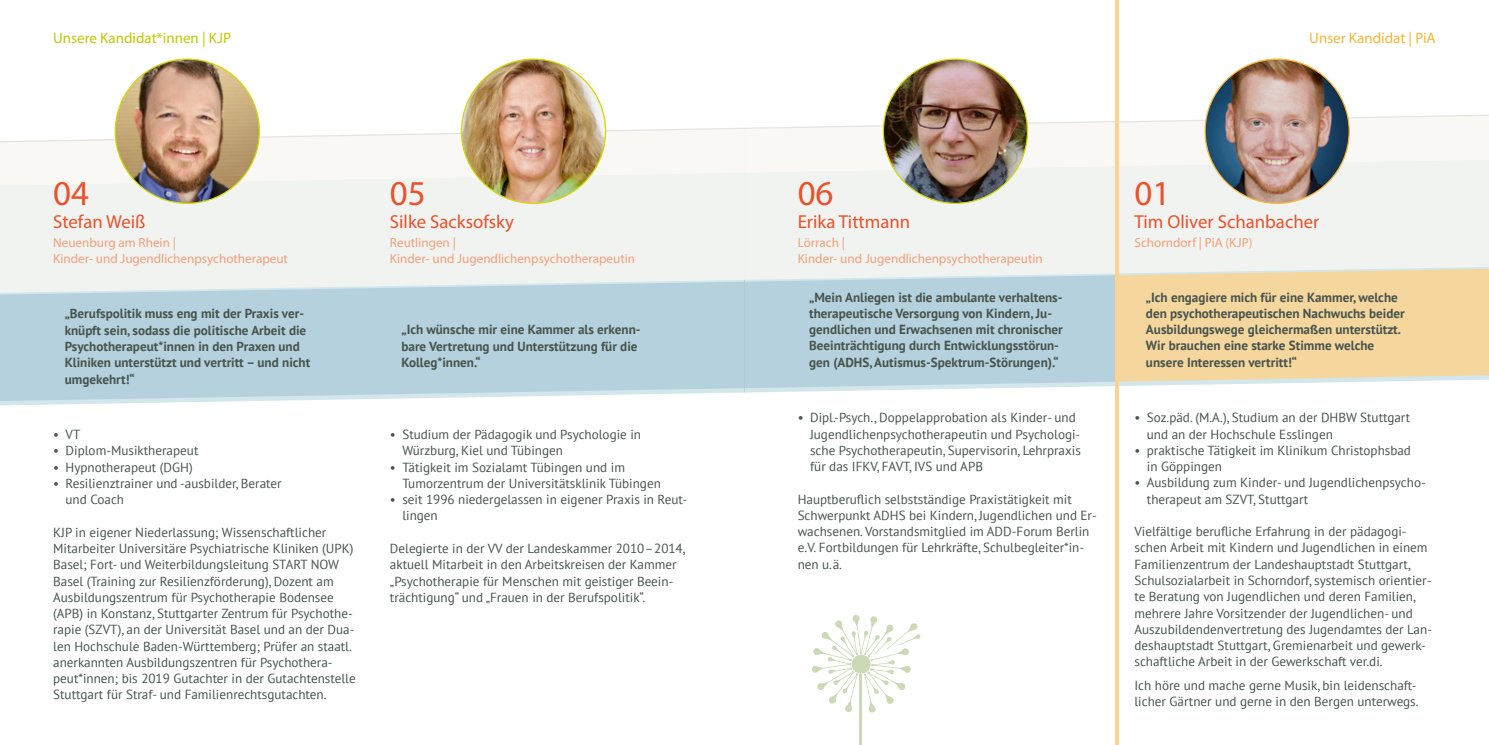
<style>
.page{position:relative;width:1489px;height:745px;background:#fff}
.page>*{position:absolute;margin:0;border:0;box-sizing:border-box;transform-origin:0 0}
.Zahl{font:35px "Myriad Pro";color:#ea512c}
.Name{font:18.75px "Myriad Pro";color:#ea512c}
.Unsere_Kandidat_inne{font:15px "Myriad Pro";color:#c3c800}
.Unsere_Kandidat_inne-2{font:15px "Myriad Pro";color:#fab631}
.Fließtext_Kandidaten{font:13.12px/16.2px "PT Sans";color:#47534d}
.Zitat{font:700 13.12px/16.2px "PT Sans";color:#47534d}
.Ort_PP_KJP{font:13.12px "Myriad Pro";color:#f49e7b}
</style>
<div class="page">
<svg style="left:1118px;top:143px;width:370px;height:125px;fill:#f0f3f0"></svg>
<svg style="left:1118px;top:268px;width:370px;height:133px;background:#f4ddb0"></svg>
<svg style="left:744px;top:143px;width:370px;height:125px;fill:#f0f3f0"></svg>
<svg style="left:744px;top:268px;width:370px;height:125px;background:#bbd5e0"></svg>
<img style="left:1204px;top:59px;width:144px;height:144px;border-radius:72px">
<img style="left:883px;top:59px;width:144px;height:144px;border-radius:72px">
<svg style="left:812px;top:615px;width:108px;height:97px"></svg>
<hr style="left:859px;top:673px;width:3px;height:71px;background:#cbd9b6">
<svg style="left:1114px;top:0;width:4px;height:744px;fill:#fdd48e"></svg>
<svg style="left:0;top:143px;width:744px;height:125px;fill:#f0f3f0"></svg>
<svg style="left:0;top:268px;width:744px;height:133px;fill:#b4d1dd"></svg>
<svg style="left:0;top:113px;width:1488px;height:30px"></svg>
<img style="left:115px;top:59px;width:144px;height:144px;border-radius:72px">
<img style="left:461px;top:59px;width:144px;height:144px;border-radius:72px">
<p class="Unsere_Kandidat_inne" style="left:53px;top:29px;width:179px">Unsere Kandidat*innen | KJP</p>
<p class="Zahl" style="left:53px;top:172px;width:37px">04</p>
<p class="Name" style="left:53px;top:210px;width:94px">Stefan Weiß</p>
<p class="Ort_PP_KJP" style="left:53px;top:234px;width:124px">Neuenburg am Rhein |</p>
<p class="Ort_PP_KJP" style="left:53px;top:250px;width:236px">Kinder- und Jugendlichenpsychotherapeut</p>
<p class="Zitat" style="left:65px;top:305px;width:247px">„Berufspolitik muss eng mit der Praxis ver&shy;knüpft sein, sodass die politische Arbeit die Psychotherapeut*innen in den Praxen und Kliniken unterstützt und vertritt – und nicht umgekehrt!“</p>
<p class="Fließtext_Kandidaten" style="left:53px;top:426px;width:29px">• VT</p>
<p class="Fließtext_Kandidaten" style="left:53px;top:442px;width:147px">• Diplom-Musiktherapeut</p>
<p class="Fließtext_Kandidaten" style="left:53px;top:458px;width:141px">• Hypnotherapeut (DGH)</p>
<p class="Fließtext_Kandidaten" style="left:66px;top:474px;width:217px;text-indent:-12px">• Resilienztrainer und -ausbilder, Berater und Coach</p>
<p class="Fließtext_Kandidaten" style="left:53px;top:523px;width:304px">KJP in eigener Niederlassung; Wissenschaftlicher Mitarbeiter Universitäre Psychiatrische Kliniken (UPK)<br>Basel; Fort- und Weiterbildungsleitung START NOW Basel (Training zur Resilienzförderung), Dozent am Ausbildungszentrum für Psychotherapie Bodensee (APB) in Konstanz, Stuttgarter Zentrum für Psychothe&shy;rapie (SZVT), an der Universität Basel und an der Dua&shy;len Hochschule Baden-Württemberg; Prüfer an staatl. anerkannten Ausbildungszentren für Psychothera&shy;peut*innen; bis 2019 Gutachter in der Gutachtenstelle Stuttgart für Straf- und Familienrechtsgutachten.</p>
<p class="Zahl" style="left:390px;top:172px;width:37px">05</p>
<p class="Name" style="left:390px;top:210px;width:126px">Silke Sacksofsky</p>
<p class="Ort_PP_KJP" style="left:390px;top:234px;width:67px">Reutlingen |</p>
<p class="Ort_PP_KJP" style="left:390px;top:250px;width:247px">Kinder- und Jugendlichenpsychotherapeutin</p>
<p class="Zitat" style="left:401px;top:321px;width:240px">„Ich wünsche mir eine Kammer als erkenn&shy;bare Vertretung und Unterstützung für die<br>Kolleg*innen.“</p>
<p class="Fließtext_Kandidaten" style="left:402px;top:426px;width:240px;text-indent:-12px">• Studium der Pädagogik und Psychologie in<br>Würzburg, Kiel und Tübingen</p>
<p class="Fließtext_Kandidaten" style="left:402px;top:458px;width:260px;text-indent:-12px">• Tätigkeit im Sozialamt Tübingen und im<br>Tumorzentrum der Universitätsklinik Tübingen</p>
<p class="Fließtext_Kandidaten" style="left:402px;top:491px;width:286px;text-indent:-12px">• seit 1996 niedergelassen in eigener Praxis in Reut&shy;lingen</p>
<p class="Fließtext_Kandidaten" style="left:390px;top:539px;width:297px">Delegierte in der VV der Landeskammer 2010–2014, aktuell Mitarbeit in den Arbeitskreisen der Kammer „Psychotherapie für Menschen mit geistiger Beein&shy;trächtigung“ und „Frauen in der Berufspolitik“.</p>
<p class="Zahl" style="left:797px;top:172px;width:37px">06</p>
<p class="Name" style="left:797px;top:210px;width:114px">Erika Tittmann</p>
<p class="Ort_PP_KJP" style="left:797px;top:234px;width:49px">Lörrach |</p>
<p class="Ort_PP_KJP" style="left:797px;top:250px;width:247px">Kinder- und Jugendlichenpsychotherapeutin</p>
<p class="Unsere_Kandidat_inne-2" style="left:1309px;top:29px;width:128px">Unser Kandidat | PiA</p>
<p class="Zahl" style="left:1134px;top:172px;width:37px">01</p>
<p class="Name" style="left:1134px;top:210px;width:186px">Tim Oliver Schanbacher</p>
<p class="Ort_PP_KJP" style="left:1134px;top:234px;width:119px">Schorndorf | PiA (KJP)</p>
<p class="Zitat" style="left:809px;top:288px;width:255px">„Mein Anliegen ist die ambulante verhaltens&shy;therapeutische Versorgung von Kindern, Ju&shy;gendlichen und Erwachsenen mit chronischer Beeinträchtigung durch Entwicklungsstörun&shy;gen (ADHS, Autismus-Spektrum-Störungen).“</p>
<p class="Zitat" style="left:1145px;top:288px;width:260px">„Ich engagiere mich für eine Kammer, welche den psychotherapeutischen Nachwuchs beider Ausbildungswege gleichermaßen unterstützt.<br>Wir brauchen eine starke Stimme welche unsere Interessen vertritt!“</p>
<p class="Fließtext_Kandidaten" style="left:810px;top:409px;width:272px;text-indent:-12px">• Dipl.-Psych., Doppelapprobation als Kinder- und Jugendlichenpsychotherapeutin und Psychologi&shy;sche Psychotherapeutin, Supervisorin, Lehrpraxis für das IFKV, FAVT, IVS und APB</p>
<p class="Fließtext_Kandidaten" style="left:797px;top:490px;width:301px">Hauptberuflich selbstständige Praxistätigkeit mit Schwerpunkt ADHS bei Kindern, Jugendlichen und Er&shy;wachsenen. Vorstandsmitglied im ADD-Forum Berlin e.V. Fortbildungen für Lehrkräfte, Schulbegleiter*in&shy;nen u.ä.</p>
<p class="Fließtext_Kandidaten" style="left:1146px;top:409px;width:265px;text-indent:-12px">• Soz.päd. (M.A.), Studium an der DHBW Stuttgart und an der Hochschule Esslingen</p>
<p class="Fließtext_Kandidaten" style="left:1146px;top:441px;width:266px;text-indent:-12px">• praktische Tätigkeit im Klinikum Christophsbad in Göppingen</p>
<p class="Fließtext_Kandidaten" style="left:1146px;top:474px;width:280px;text-indent:-12px">• Ausbildung zum Kinder- und Jugendlichenpsycho&shy;therapeut am SZVT, Stuttgart</p>
<p class="Fließtext_Kandidaten" style="left:1134px;top:522px;width:299px">Vielfältige berufliche Erfahrung in der pädagogi&shy;schen Arbeit mit Kindern und Jugendlichen in einem Familienzentrum der Landeshauptstadt Stuttgart, Schulsozialarbeit in Schorndorf, systemisch orientier&shy;te Beratung von Jugendlichen und deren Familien, mehrere Jahre Vorsitzender der Jugendlichen- und Auszubildendenvertretung des Jugendamtes der Lan&shy;deshauptstadt Stuttgart, Gremienarbeit und gewerk&shy;schaftliche Arbeit in der Gewerkschaft ver.di.</p>
<p class="Fließtext_Kandidaten" style="left:1134px;top:676px;width:285px">Ich höre und mache gerne Musik, bin leidenschaft&shy;licher Gärtner und gerne in den Bergen unterwegs.</p>
</div>
